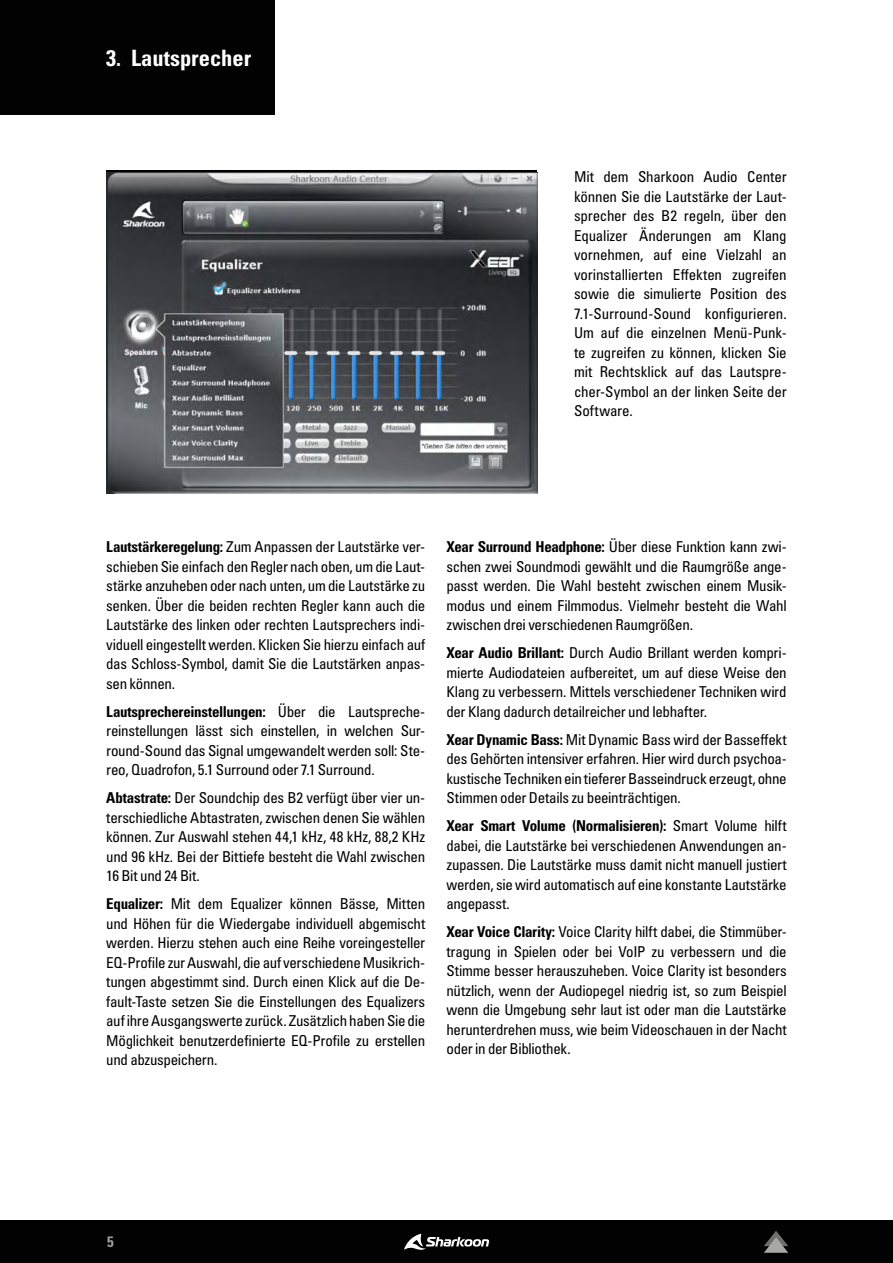
<style>
.page{position:relative;width:893px;height:1263px;background:#fff}
.page>*{position:absolute;margin:0;border:0;box-sizing:border-box;transform-origin:0 0}
.t1{font:22.5px "Univers LTCYR 67 Bold Cond";color:#fff}
.t2{font:condensed 15px/19.5px "Univers LTCYR 57";letter-spacing:-.025em;color:#000;text-align:justify}
.t3{font:15px "Univers LTCYR 67 Bold Cond";letter-spacing:-.025em;color:#000}
.t4{font:15px "Univers LTCYR 67 Bold Cond";color:#e3e3e3}
.s1{font-family:"Univers LTCYR 67 Bold Cond";font-stretch:normal}
.s2{font-family:"Univers LTCYR 57";font-stretch:condensed}
</style>
<div class="page">
<div style="left:0;top:1220px;width:893px;height:43px;background:#020203"></div>
<svg style="left:764px;top:1231px;width:24px;height:22px"></svg>
<svg style="left:404px;top:1233px;width:85px;height:17px"></svg>
<img style="left:106px;top:172px;width:431px;height:321px">
<div style="left:0;top:0;width:274px;height:115px;background:#020203"></div>
<h1 class="t1" style="left:106px;top:44px;width:146px">3. Lautsprecher</h1>
<p class="t2" style="left:574px;top:167px;width:214px">Mit dem Sharkoon Audio Center können Sie die Lautstärke der Laut&shy;sprecher des B2 regeln, über den Equalizer Änderungen am Klang vornehmen, auf eine Vielzahl an vorinstallierten Effekten zugreifen sowie die simulierte Position des 7.1-Surround-Sound konfigurieren.<br>Um auf die einzelnen Menü-Punk&shy;te zugreifen zu können, klicken Sie mit Rechtsklick auf das Lautspre&shy;cher-Symbol an der linken Seite der Software.</p>
<p class="t2" style="left:106px;top:537px;width:320px"><span class="s1">Lautstärkeregelung:</span> Zum Anpassen der Lautstärke ver&shy;schieben Sie einfach den Regler nach oben, um die Laut&shy;stärke anzuheben oder nach unten, um die Lautstärke zu senken. Über die beiden rechten Regler kann auch die Lautstärke des linken oder rechten Lautsprechers indi&shy;viduell eingestellt werden. Klicken Sie hierzu einfach auf das Schloss-Symbol, damit Sie die Lautstärken anpas&shy;sen können.</p>
<p class="t3" style="left:106px;top:702px;width:320px">Lautsprechereinstellungen: <span class="s2">Über die Lautspreche-</span></p>
<p class="t2" style="left:106px;top:721px;width:320px">reinstellungen lässt sich einstellen, in welchen Sur&shy;round-Sound das Signal umgewandelt werden soll: Ste&shy;reo, Quadrofon, 5.1 Surround oder 7.1 Surround.</p>
<p class="t2" style="left:106px;top:788px;width:320px"><span class="s1">Abtastrate:</span> Der Soundchip des B2 verfügt über vier un&shy;terschiedliche Abtastraten, zwischen denen Sie wählen können. Zur Auswahl stehen 44,1 kHz, 48 kHz, 88,2 KHz und 96 kHz. Bei der Bittiefe besteht die Wahl zwischen 16 Bit und 24 Bit.</p>
<p class="t2" style="left:106px;top:894px;width:320px"><span class="s1">Equalizer:</span> Mit dem Equalizer können Bässe, Mitten und Höhen für die Wiedergabe individuell abgemischt werden. Hierzu stehen auch eine Reihe voreingesteller EQ-Profile zur Auswahl, die auf verschiedene Musikrich&shy;tungen abgestimmt sind. Durch einen Klick auf die De&shy;fault-Taste setzen Sie die Einstellungen des Equalizers auf ihre Ausgangswerte zurück. Zusätzlich haben Sie die Möglichkeit benutzerdefinierte EQ-Profile zu erstellen und abzuspeichern.</p>
<p class="t2" style="left:446px;top:537px;width:342px"><span class="s1">Xear Surround Headphone:</span> Über diese Funktion kann zwi&shy;schen zwei Soundmodi gewählt und die Raumgröße ange&shy;passt werden. Die Wahl besteht zwischen einem Musik&shy;modus und einem Filmmodus. Vielmehr besteht die Wahl zwischen drei verschiedenen Raumgrößen.</p>
<p class="t2" style="left:446px;top:643px;width:342px"><span class="s1">Xear Audio Brillant:</span> Durch Audio Brillant werden kompri&shy;mierte Audiodateien aufbereitet, um auf diese Weise den Klang zu verbessern. Mittels verschiedener Techniken wird der Klang dadurch detailreicher und lebhafter.</p>
<p class="t2" style="left:446px;top:729px;width:342px"><span class="s1">Xear Dynamic Bass:</span> Mit Dynamic Bass wird der Basseffekt des Gehörten intensiver erfahren. Hier wird durch psychoa&shy;kustische Techniken ein tieferer Basseindruck erzeugt, ohne Stimmen oder Details zu beeinträchtigen.</p>
<p class="t3" style="left:446px;top:816px;width:342px">Xear Smart Volume (Normalisieren): <span class="s2">Smart Volume hilft</span></p>
<p class="t2" style="left:446px;top:835px;width:342px">dabei, die Lautstärke bei verschiedenen Anwendungen an&shy;zupassen. Die Lautstärke muss damit nicht manuell justiert werden, sie wird automatisch auf eine konstante Lautstärke angepasst.</p>
<p class="t2" style="left:446px;top:922px;width:342px"><span class="s1">Xear Voice Clarity:</span> Voice Clarity hilft dabei, die Stimmüber&shy;tragung in Spielen oder bei VoIP zu verbessern und die Stimme besser herauszuheben. Voice Clarity ist besonders nützlich, wenn der Audiopegel niedrig ist, so zum Beispiel wenn die Umgebung sehr laut ist oder man die Lautstärke herunterdrehen muss, wie beim Videoschauen in der Nacht oder in der Bibliothek.</p>
<p class="t4" style="left:107px;top:1232px;width:8px">5</p>
</div>
